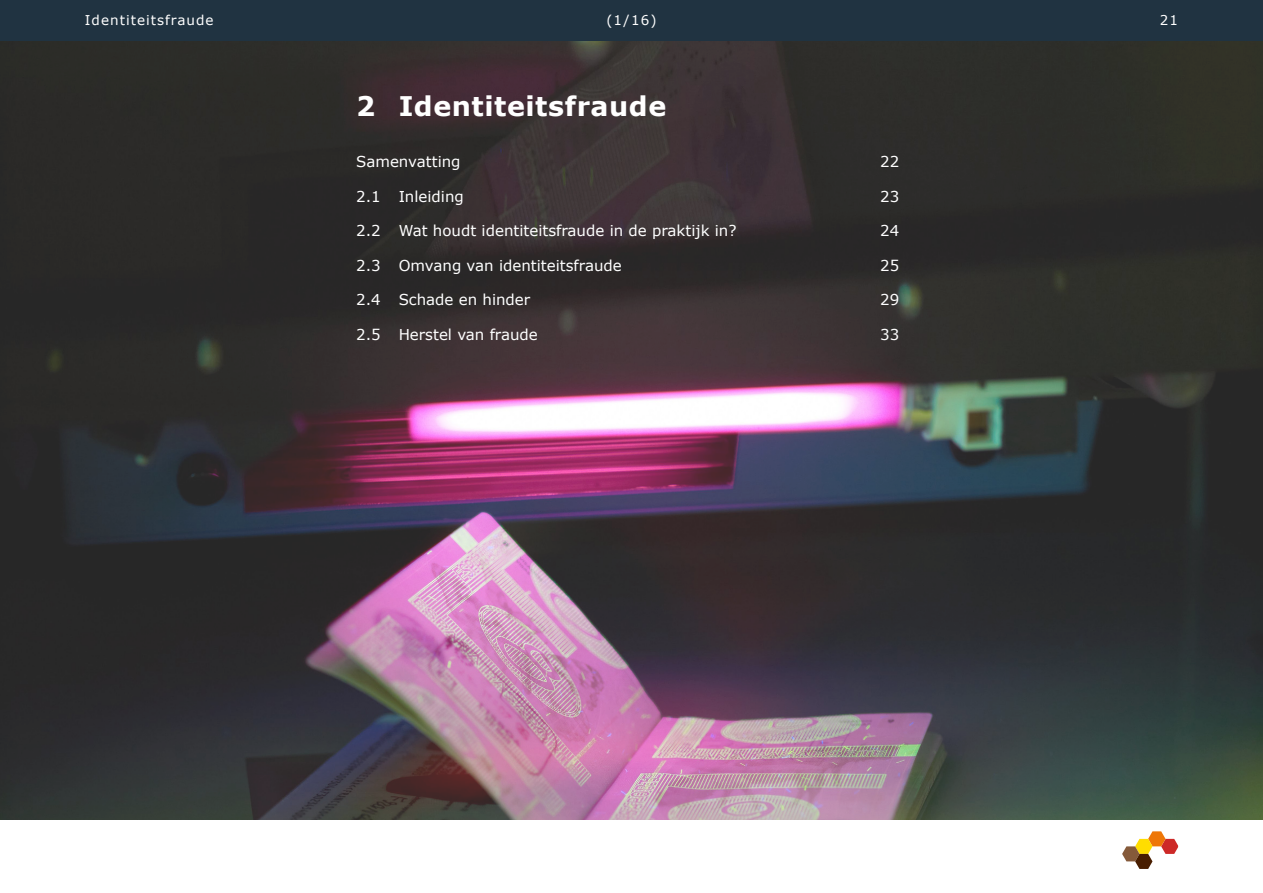
<style>
.page{position:relative;width:1263px;height:893px;background:#fff}
.page>*{position:absolute;margin:0;border:0;box-sizing:border-box;transform-origin:0 0}
.t1{font:700 27px "Verdana";letter-spacing:.02em;color:#fff}
.t2{font:15px "Verdana";color:#fff}
.t3{font:13.5px "Verdana";letter-spacing:.075em;color:#fff}
</style>
<div class="page">
<svg style="left:1122px;top:831px;width:56px;height:38px"></svg>
<img style="left:0;top:40px;width:1263px;height:779px">
<div style="left:0;top:0;width:1263px;height:40px;background:#203341"></div>
<p class="t3" style="left:85px;top:11px;width:130px">Identiteitsfraude</p>
<p class="t3" style="left:606px;top:11px;width:52px">(1/16)</p>
<p class="t3" style="left:1160px;top:11px;width:20px">21</p>
<h1 class="t1" style="left:356px;top:87px;width:312px">2 Identiteitsfraude</h1>
<p class="t2" style="left:356px;top:152px;width:106px">Samenvatting</p>
<p class="t2" style="left:880px;top:152px;width:21px">22</p>
<p class="t2" style="left:356px;top:186px;width:109px">2.1 Inleiding</p>
<p class="t2" style="left:880px;top:186px;width:21px">23</p>
<p class="t2" style="left:356px;top:221px;width:382px">2.2 Wat houdt identiteitsfraude in de praktijk in?</p>
<p class="t2" style="left:880px;top:221px;width:21px">24</p>
<p class="t2" style="left:356px;top:255px;width:267px">2.3 Omvang van identiteitsfraude</p>
<p class="t2" style="left:880px;top:255px;width:21px">25</p>
<p class="t2" style="left:356px;top:290px;width:176px">2.4 Schade en hinder</p>
<p class="t2" style="left:880px;top:290px;width:21px">29</p>
<p class="t2" style="left:356px;top:324px;width:183px">2.5 Herstel van fraude</p>
<p class="t2" style="left:880px;top:324px;width:21px">33</p>
</div>
